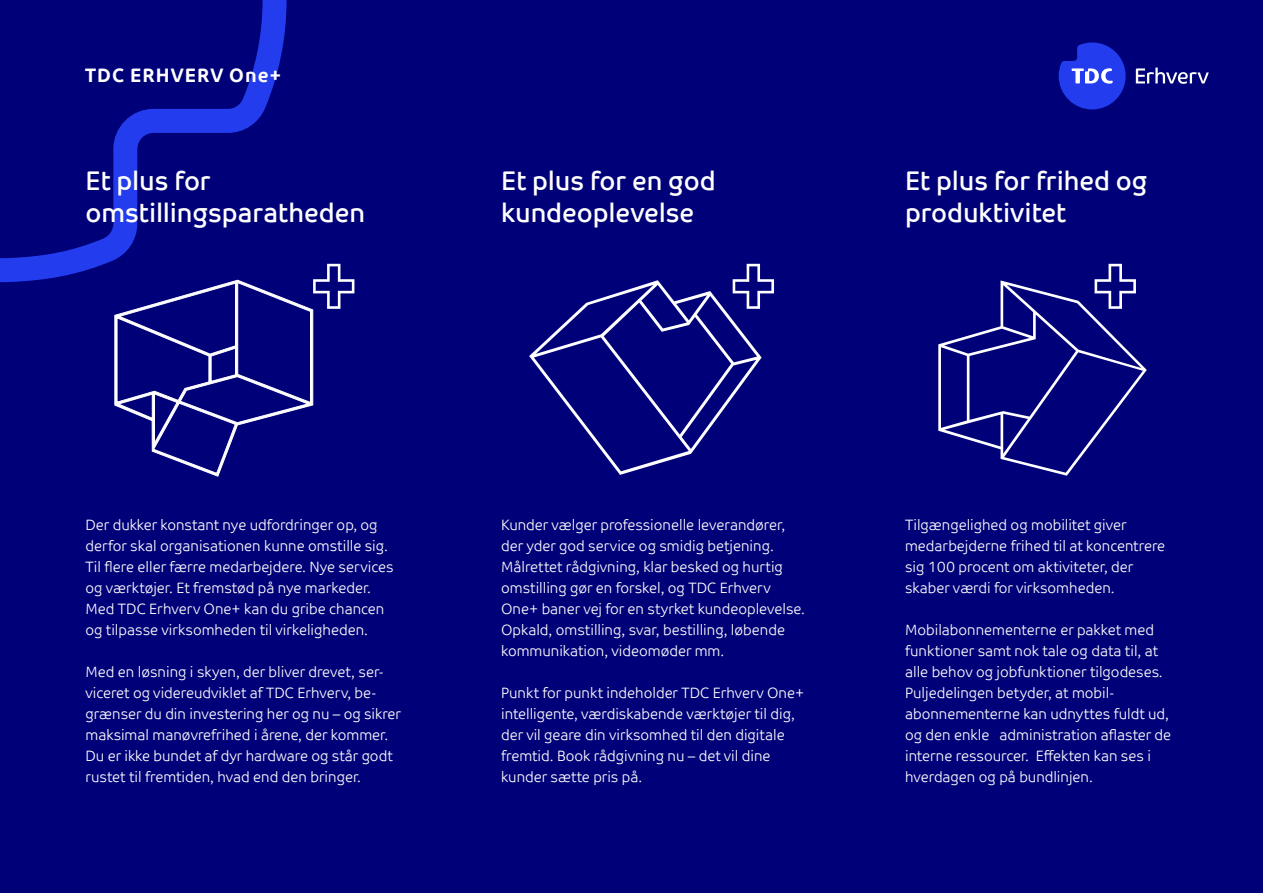
<style>
.page{position:relative;width:1263px;height:893px;background:#000078}
.page>*{position:absolute;margin:0;border:0;box-sizing:border-box;transform-origin:0 0}
.t1{font:27px/32.4px "TDC";color:#fff}
.t2{font:700 19.5px "TDC";letter-spacing:.055em;color:#fff}
.t3{font:15px/21px "TDC Light";color:#fff}
</style>
<div class="page">
<svg style="left:0;top:0;width:287px;height:283px"></svg>
<svg style="left:938px;top:264px;width:209px;height:212px"></svg>
<svg style="left:733px;top:264px;width:41px;height:30px"></svg>
<svg style="left:529px;top:280px;width:232px;height:195px"></svg>
<svg style="left:114px;top:264px;width:240px;height:213px"></svg>
<svg style="left:1136px;top:68px;width:73px;height:16px"></svg>
<svg style="left:1059px;top:42px;width:67px;height:67px"></svg>
<h2 class="t2" style="left:85px;top:64px;width:198px">TDC ERHVERV One+</h2>
<h1 class="t1" style="left:85px;top:164px;width:281px">Et plus for omstillingsparatheden</h1>
<h1 class="t1" style="left:501px;top:164px;width:216px">Et plus for en god kundeoplevelse</h1>
<h1 class="t1" style="left:905px;top:164px;width:244px">Et plus for frihed og produktivitet</h1>
<p class="t3" style="left:85px;top:514px;width:309px">Der dukker konstant nye udfordringer op, og derfor skal organisationen kunne omstille sig.<br>Til flere eller færre medarbejdere. Nye services og værktøjer. Et fremstød på nye markeder.<br>Med TDC Erhverv One+ kan du gribe chancen og tilpasse virksomheden til virkeligheden.</p>
<p class="t3" style="left:85px;top:661px;width:317px">Med en løsning i skyen, der bliver drevet, ser&shy;viceret og videreudviklet af TDC Erhverv, be&shy;grænser du din investering her og nu – og sikrer maksimal manøvrefrihed i årene, der kommer.<br>Du er ikke bundet af dyr hardware og står godt rustet til fremtiden, hvad end den bringer.</p>
<p class="t3" style="left:501px;top:514px;width:305px">Kunder vælger professionelle leverandører, der yder god service og smidig betjening.<br>Målrettet rådgivning, klar besked og hurtig omstilling gør en forskel, og TDC Erhverv One+ baner vej for en styrket kundeoplevelse.<br>Opkald, omstilling, svar, bestilling, løbende kommunikation, videomøder mm.</p>
<p class="t3" style="left:501px;top:682px;width:305px">Punkt for punkt indeholder TDC Erhverv One+ intelligente, værdiskabende værktøjer til dig, der vil geare din virksomhed til den digitale fremtid. Book rådgivning nu – det vil dine kunder sætte pris på.</p>
<p class="t3" style="left:905px;top:514px;width:262px">Tilgængelighed og mobilitet giver medarbejderne frihed til at koncentrere sig 100 procent om aktiviteter, der skaber værdi for virksomheden.</p>
<p class="t3" style="left:905px;top:619px;width:268px">Mobilabonnementerne er pakket med funktioner samt nok tale og data til, at alle behov og jobfunktioner tilgodeses.<br>Puljedelingen betyder, at mobil&shy;abonnementerne kan udnyttes fuldt ud, og den enkle administration aflaster de interne ressourcer. Effekten kan ses i hverdagen og på bundlinjen.</p>
</div>
